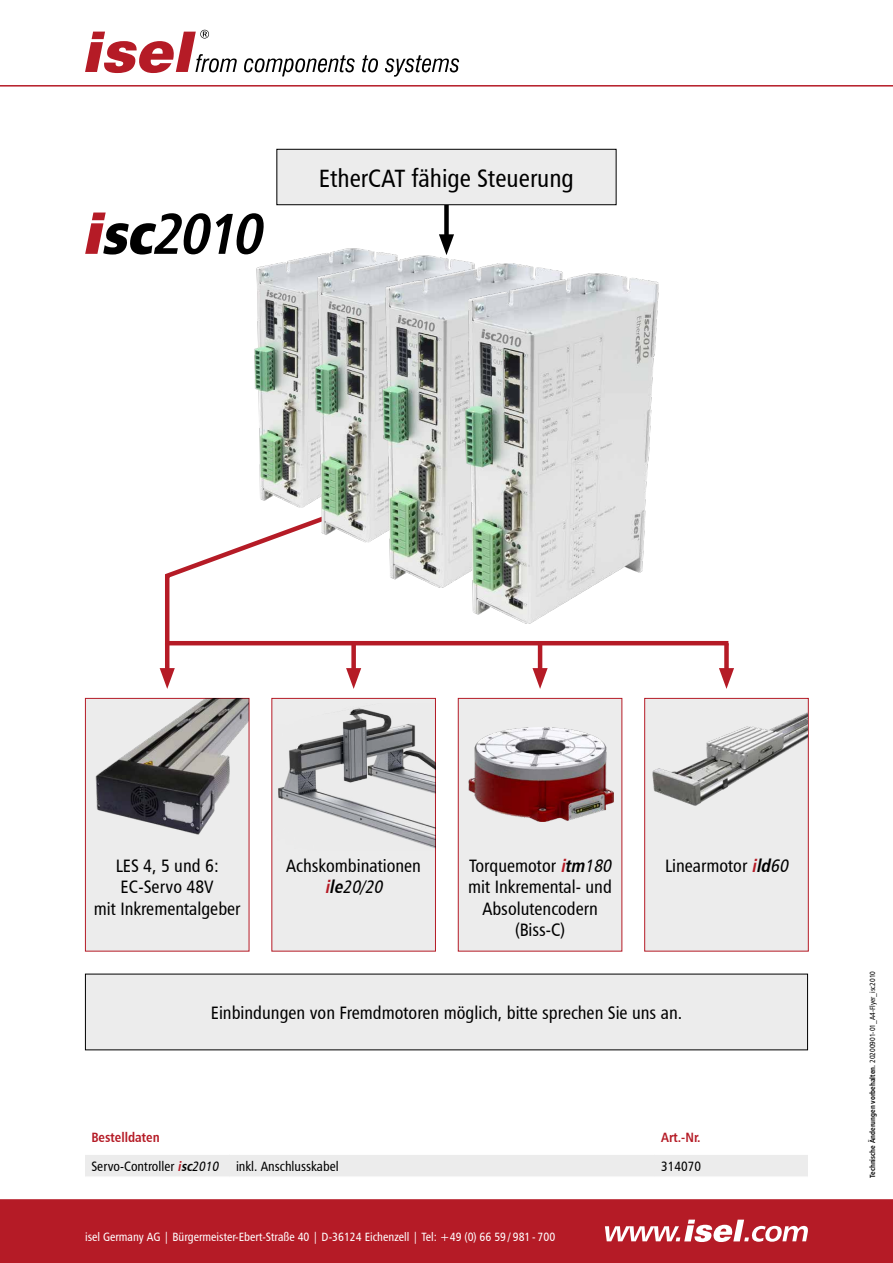
<style>
.page{position:relative;width:893px;height:1263px;background:#fff}
.page>*{position:absolute;margin:0;border:0;box-sizing:border-box;transform-origin:0 0}
.t1{font:italic 57.6px "Humanist 777 BT Bold Condensed B";color:#000}
.t2{font:25.05px "Humanist 777 BT Roman Condensed B";color:#000}
.t3{font:18px/21.6px "Humanist 777 BT Roman Condensed B";color:#000;text-align:center}
.t4{font:13.5px "Humanist 777 BT Roman Condensed B";color:#000}
.t5{font:13.5px "Humanist 777 BT Bold Condensed B";color:#b51b26}
.t6{font:12px "Humanist 777 BT Roman Condensed B";color:#fff}
.t7{font:7.5px "Humanist 777 BT Bold Condensed B";color:#000}
.s1{font-family:"Humanist 777 BT Extra Black Cond B"}
.s2{font-family:"Humanist 777 BT Bold Condensed B";font-style:italic;color:#b51b26}
.s3{font-family:"Humanist 777 BT Bold Condensed B";font-style:italic}
.s4{font-style:italic}
.s5{font-family:"Humanist 777 BT Roman Condensed B"}
</style>
<div class="page">
<div style="left:85px;top:698px;width:164px;height:253px;background:#ececec;border:1px solid #b51b26"></div>
<div style="left:458px;top:698px;width:164px;height:253px;background:#ececec;border:1px solid #b51b26"></div>
<div style="left:644px;top:698px;width:165px;height:253px;background:#ececec;border:1px solid #b51b26"></div>
<div style="left:271px;top:698px;width:165px;height:253px;background:#ececec;border:1px solid #b51b26"></div>
<svg style="left:165px;top:528px;width:564px;height:120px"></svg>
<div style="left:444px;top:162px;width:5px;height:81px;background:#000"></div>
<svg style="left:439px;top:234px;width:15px;height:10px"></svg>
<div style="left:724px;top:643px;width:5px;height:33px;background:#b51b26"></div>
<svg style="left:719px;top:668px;width:15px;height:21px"></svg>
<hr style="left:538px;top:643px;width:4px;height:33px;background:#b51b26">
<svg style="left:532px;top:668px;width:16px;height:21px"></svg>
<div style="left:351px;top:643px;width:5px;height:33px;background:#b51b26"></div>
<svg style="left:346px;top:668px;width:15px;height:21px"></svg>
<hr style="left:165px;top:643px;width:4px;height:33px;background:#b51b26">
<svg style="left:160px;top:668px;width:15px;height:21px"></svg>
<img style="left:278px;top:704px;width:157px;height:146px">
<img style="left:652px;top:709px;width:156px;height:99px">
<img style="left:468px;top:727px;width:145px;height:95px">
<img style="left:89px;top:699px;width:160px;height:144px">
<img style="left:254px;top:260px;width:35px;height:243px">
<img style="left:289px;top:244px;width:162px;height:310px">
<img style="left:352px;top:251px;width:104px;height:349px">
<img style="left:432px;top:260px;width:254px;height:377px">
<svg style="left:85px;top:212px;width:21px;height:42px"></svg>
<div style="left:85px;top:1155px;width:723px;height:21px;background:#ececec"></div>
<div style="left:85px;top:974px;width:722px;height:76px;background:#ececec"></div>
<div style="left:277px;top:149px;width:339px;height:56px;background:#ececec"></div>
<div style="left:276px;top:149px;width:341px;height:56px;border:1px solid #000"></div>
<div style="left:0;top:1199px;width:893px;height:64px;background:#b51b26"></div>
<hr style="left:0;top:85px;width:893px;height:2px;background:#b51b26">
<svg style="left:605px;top:1219px;width:203px;height:23px"></svg>
<svg style="left:85px;top:30px;width:152px;height:43px"></svg>
<svg style="left:244px;top:55px;width:111px;height:21px"></svg>
<svg style="left:362px;top:55px;width:16px;height:17px"></svg>
<svg style="left:385px;top:55px;width:74px;height:22px"></svg>
<h1 class="t1" style="left:101px;top:197px;width:175px"><span class="s1">sc</span>2010</h1>
<h2 class="t2" style="left:319px;top:162px;width:257px">EtherCAT fähige Steuerung</h2>
<p class="t3" style="left:94px;top:854px;width:148px">LES 4, 5 und 6:<br>EC-Servo 48V<br>mit Inkrementalgeber</p>
<p class="t3" style="left:286px;top:854px;width:136px">Achskombinationen <span class="s2">i</span><span class="s3">le</span><span class="s4">20/20</span></p>
<p class="t3" style="left:468px;top:854px;width:149px">Torquemotor <span class="s2">i</span><span class="s3">tm</span><span class="s4">180 </span>mit Inkremental- und<br>Absolutencodern (Biss-C)</p>
<p class="t3" style="left:665px;top:854px;width:128px">Linearmotor <span class="s2">i</span><span class="s3">ld</span><span class="s4">60</span></p>
<p class="t3" style="left:211px;top:1001px;width:473px">Einbindungen von Fremdmotoren möglich, bitte sprechen Sie uns an.</p>
<p class="t5" style="left:91px;top:1129px;width:70px">Bestelldaten</p>
<p class="t5" style="left:661px;top:1129px;width:41px">Art.-Nr.</p>
<p class="t4" style="left:91px;top:1158px;width:249px">Servo-Controller <span class="s2">i</span><span class="s3">sc</span><span class="s4">2010</span> inkl. Anschlusskabel</p>
<p class="t4" style="left:661px;top:1158px;width:41px">314070</p>
<p class="t6" style="left:85px;top:1229px;width:472px">isel Germany AG | Bürgermeister-Ebert-Straße 40 | D-36124 Eichenzell | Tel: +49 (0) 66 59 / 981 - 700</p>
<p class="t7" style="left:868px;top:1178px;width:208px;rotate:-90deg">Technische Änderungen vorbehalten. <span class="s5">20200901-01_A4-Flyer_isc2010</span></p>
</div>
